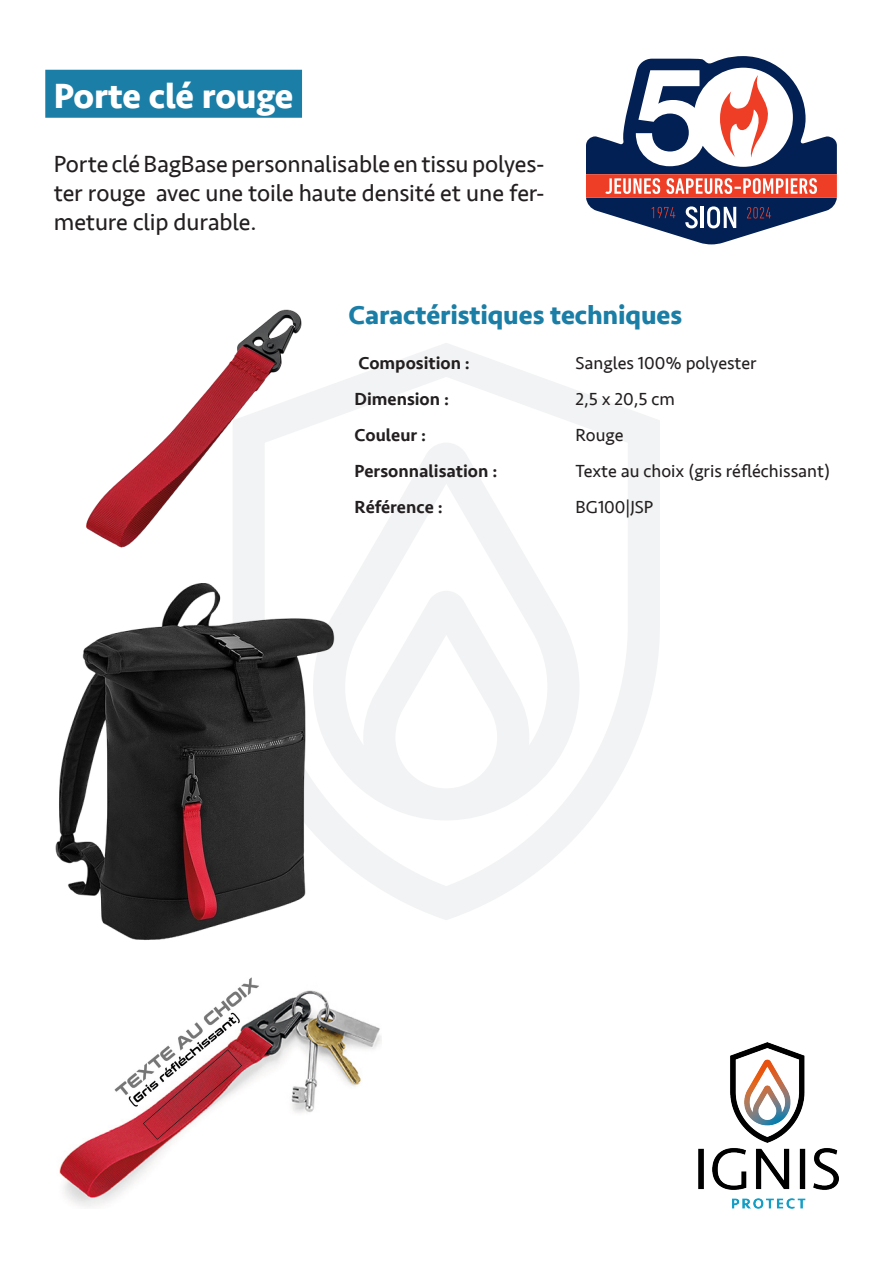
<style>
.page{position:relative;width:893px;height:1263px;background:#fff}
.page>*{position:absolute;margin:0;border:0;box-sizing:border-box;transform-origin:0 0}
.t1{font:700 36px "Seravek";letter-spacing:-.005em;color:#fff}
.t2{font:700 27px "Seravek";letter-spacing:-.005em;color:#1a7ea6}
.t3{font:24px/28.8px "Seravek";letter-spacing:-.01em;color:#231f20;text-align:justify}
.t4{font:18px "Seravek";color:#231f20}
.t5{font:500 18px "Seravek";color:#231f20}
</style>
<div class="page">
<svg style="left:233px;top:343px;width:427px;height:577px"></svg>
<div style="left:45px;top:70px;width:257px;height:48px;background:#1a7ea6"></div>
<svg style="left:586px;top:56px;width:251px;height:189px"></svg>
<img style="left:698px;top:1042px;width:141px;height:167px">
<img style="left:55px;top:583px;width:282px;height:357px">
<img style="left:59px;top:977px;width:322px;height:230px">
<img style="left:86px;top:309px;width:219px;height:264px">
<h1 class="t1" style="left:54px;top:75px;width:241px">Porte clé rouge</h1>
<p class="t3" style="left:54px;top:151px;width:492px">Porte clé BagBase personnalisable en tissu polyes&shy;ter rouge avec une toile haute densité et une fer&shy;meture clip durable.</p>
<p class="t2" style="left:348px;top:299px;width:335px">Caractéristiques techniques</p>
<p class="t5" style="left:358px;top:352px;width:113px">Composition :</p>
<p class="t4" style="left:576px;top:352px;width:183px">Sangles 100% polyester</p>
<p class="t5" style="left:355px;top:388px;width:96px">Dimension :</p>
<p class="t4" style="left:576px;top:388px;width:101px">2,5 x 20,5 cm</p>
<p class="t5" style="left:355px;top:424px;width:73px">Couleur :</p>
<p class="t4" style="left:576px;top:424px;width:49px">Rouge</p>
<p class="t5" style="left:355px;top:460px;width:144px">Personnalisation :</p>
<p class="t4" style="left:576px;top:460px;width:256px">Texte au choix (gris réfléchissant)</p>
<p class="t5" style="left:355px;top:496px;width:90px">Référence :</p>
<p class="t4" style="left:576px;top:496px;width:79px">BG100|JSP</p>
</div>
